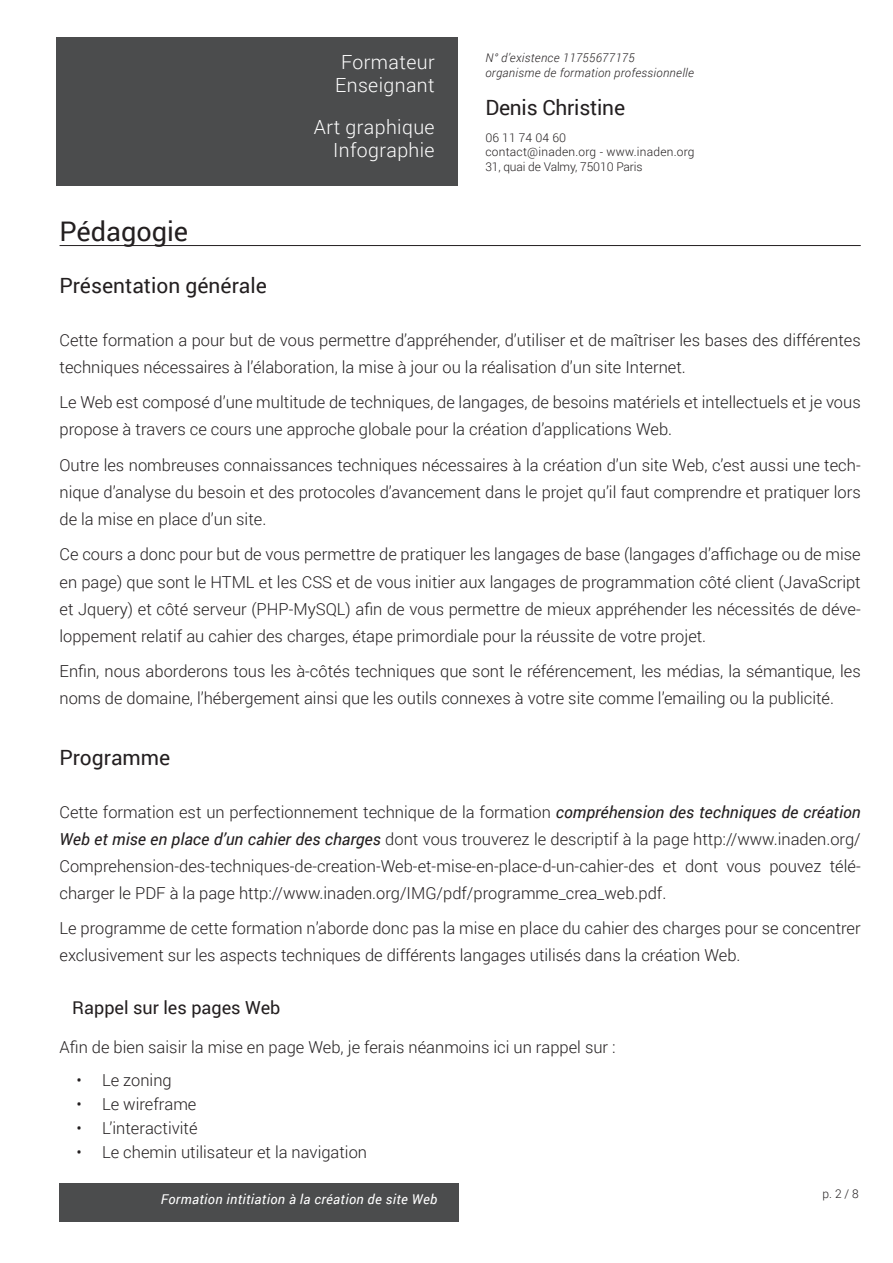
<style>
.page{position:relative;width:893px;height:1263px;background:#fff}
.page>*{position:absolute;margin:0;border:0;box-sizing:border-box;transform-origin:0 0}
.titre1{font:27px "Roboto";color:#231f20}
.titre2{font:21px "Roboto";color:#231f20}
.t1{font:300 19.5px/23px "Roboto";letter-spacing:.02em;color:#fff;text-align:center}
.titre3{font:18px "Roboto";color:#231f20}
.t2{font:300 16.5px/27px "Roboto";color:#231f20}
.t3{font:italic 13.5px "Roboto";letter-spacing:.025em;color:#fff}
.t4{font:300 12px/14.4px "Roboto";letter-spacing:.01em;color:#231f20}
.t5{font:italic 300 12px/15px "Roboto";letter-spacing:.025em;color:#231f20}
.s1{font-weight:400;font-style:italic}
</style>
<div class="page">
<div style="left:60px;top:1183px;width:399px;height:38px;background:#4b4c4d"></div>
<div style="left:57px;top:37px;width:401px;height:149px;background:#4b4c4d"></div>
<hr style="left:60px;top:245px;width:801px;height:1px;background:#231f20">
<p class="t1" style="left:335px;top:50px;width:101px">Formateur<br>Enseignant</p>
<p class="t1" style="left:314px;top:115px;width:122px;text-align:right">Art graphique<br>Infographie</p>
<p class="t5" style="left:485px;top:49px;width:210px">N° d’existence 11755677175<br>organisme de formation professionnelle</p>
<p class="titre2" style="left:485px;top:92px;width:141px">Denis Christine</p>
<p class="t4" style="left:485px;top:130px;width:211px">06 11 74 04 60<br>contact@inaden.org - www.inaden.org<br>31, quai de Valmy, 75010 Paris</p>
<p class="titre1" style="left:60px;top:212px;width:130px">Pédagogie</p>
<p class="titre2" style="left:60px;top:271px;width:209px">Présentation générale</p>
<p class="t2" style="left:60px;top:326px;width:803px">Cette formation a pour but de vous permettre d’appréhender, d’utiliser et de maîtriser les bases des différentes techniques nécessaires à l’élaboration, la mise à jour ou la réalisation d’un site Internet.</p>
<p class="t2" style="left:60px;top:389px;width:803px">Le Web est composé d’une multitude de techniques, de langages, de besoins matériels et intellectuels et je vous propose à travers ce cours une approche globale pour la création d’applications Web.</p>
<p class="t2" style="left:60px;top:451px;width:803px;text-align:justify">Outre les nombreuses connaissances techniques nécessaires à la création d’un site Web, c’est aussi une tech&shy;nique d’analyse du besoin et des protocoles d’avancement dans le projet qu’il faut comprendre et pratiquer lors de la mise en place d’un site.</p>
<p class="t2" style="left:60px;top:541px;width:803px;text-align:justify">Ce cours a donc pour but de vous permettre de pratiquer les langages de base (langages d’affichage ou de mise en page) que sont le HTML et les CSS et de vous initier aux langages de programmation côté client (JavaScript et Jquery) et côté serveur (PHP-MySQL) afin de vous permettre de mieux appréhender les nécessités de déve&shy;loppement relatif au cahier des charges, étape primordiale pour la réussite de votre projet.</p>
<p class="t2" style="left:60px;top:657px;width:803px">Enfin, nous aborderons tous les à-côtés techniques que sont le référencement, les médias, la sémantique, les noms de domaine, l’hébergement ainsi que les outils connexes à votre site comme l’emailing ou la publicité.</p>
<p class="titre2" style="left:60px;top:743px;width:112px">Programme</p>
<p class="t2" style="left:60px;top:798px;width:803px;text-align:justify">Cette formation est un perfectionnement technique de la formation <span class="s1">compréhension des techniques de création Web et mise en place d’un cahier des charges</span> dont vous trouverez le descriptif à la page http://www.inaden.org/ Comprehension-des-techniques-de-creation-Web-et-mise-en-place-d-un-cahier-des et dont vous pouvez télé&shy;charger le PDF à la page http://www.inaden.org/IMG/pdf/programme_crea_web.pdf.</p>
<p class="t2" style="left:60px;top:914px;width:803px">Le programme de cette formation n’aborde donc pas la mise en place du cahier des charges pour se concentrer exclusivement sur les aspects techniques de différents langages utilisés dans la création Web.</p>
<p class="titre3" style="left:72px;top:994px;width:210px">Rappel sur les pages Web</p>
<p class="t2" style="left:60px;top:1033px;width:558px">Afin de bien saisir la mise en page Web, je ferais néanmoins ici un rappel sur :</p>
<p class="t2" style="left:77px;top:1066px;width:97px">• Le zoning</p>
<p class="t2" style="left:77px;top:1090px;width:121px">• Le wireframe</p>
<p class="t2" style="left:77px;top:1114px;width:122px">• L’interactivité</p>
<p class="t2" style="left:77px;top:1138px;width:292px">• Le chemin utilisateur et la navigation</p>
<p class="t3" style="left:161px;top:1190px;width:278px">Formation intitiation à la création de site Web</p>
<p class="t4" style="left:823px;top:1186px;width:38px">p. 2 / 8</p>
</div>
